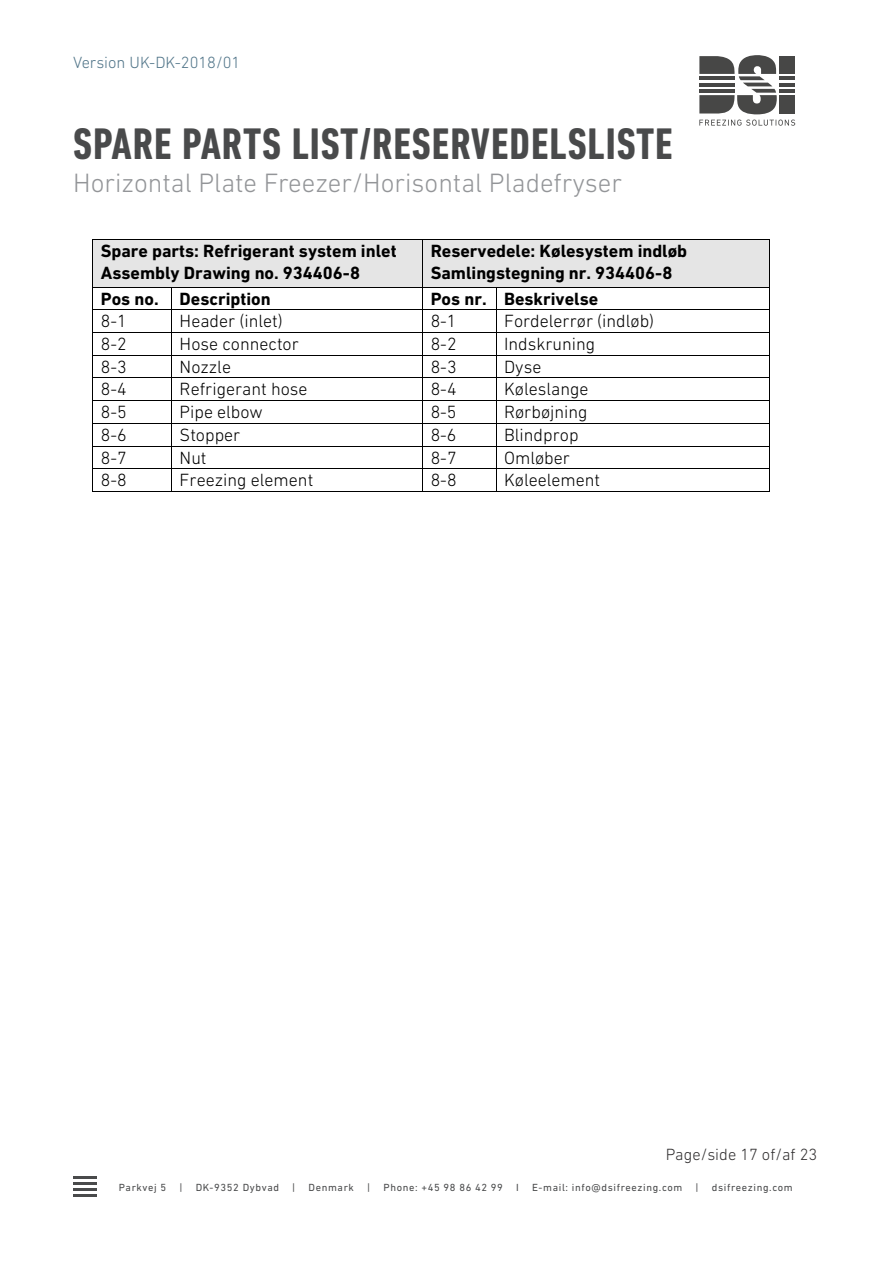
<style>
.page{position:relative;width:893px;height:1263px;background:#fff}
.page>*{position:absolute;margin:0;border:0;box-sizing:border-box;transform-origin:0 0}
.t1{font:700 condensed 45px "DIN Next LT Pro";letter-spacing:.02em;color:#494a4b}
.t2{font:300 27px "DIN Next LT Pro";color:#939598}
.t3{font:300 18px "DIN Next LT Pro";color:#000}
.t4{font:700 18px/21.9px "DIN Next LT Pro";color:#000}
.t5{font:700 18px "Calibri";letter-spacing:.005em;color:#000}
.t6{font:300 16.5px "DIN Next LT Pro";color:#517589}
.t7{font:300 16.5px "DIN Next LT Pro";color:#312f30}
.t8{font:10.5px "DIN Next LT Pro";letter-spacing:.06em;color:#494a4b}
</style>
<div class="page">
<div style="left:93px;top:240px;width:329px;height:47px;background:#e5e5e5"></div>
<div style="left:423px;top:240px;width:346px;height:47px;background:#e5e5e5"></div>
<hr style="left:93px;top:240px;width:329px;height:1px;background:#000">
<hr style="left:423px;top:240px;width:346px;height:1px;background:#000">
<hr style="left:92px;top:240px;width:1px;height:47px;background:#000">
<hr style="left:422px;top:240px;width:1px;height:47px;background:#000">
<hr style="left:769px;top:240px;width:1px;height:47px;background:#000">
<hr style="left:93px;top:287px;width:78px;height:1px;background:#000">
<hr style="left:172px;top:287px;width:250px;height:1px;background:#000">
<hr style="left:423px;top:287px;width:73px;height:1px;background:#000">
<hr style="left:496px;top:287px;width:273px;height:1px;background:#000">
<hr style="left:93px;top:309px;width:78px;height:1px;background:#000">
<hr style="left:172px;top:309px;width:250px;height:1px;background:#000">
<hr style="left:423px;top:309px;width:73px;height:1px;background:#000">
<hr style="left:496px;top:309px;width:273px;height:1px;background:#000">
<hr style="left:93px;top:332px;width:78px;height:1px;background:#000">
<hr style="left:172px;top:332px;width:250px;height:1px;background:#000">
<hr style="left:423px;top:332px;width:73px;height:1px;background:#000">
<hr style="left:496px;top:332px;width:273px;height:1px;background:#000">
<hr style="left:93px;top:355px;width:78px;height:1px;background:#000">
<hr style="left:172px;top:355px;width:250px;height:1px;background:#000">
<hr style="left:423px;top:355px;width:73px;height:1px;background:#000">
<hr style="left:496px;top:355px;width:273px;height:1px;background:#000">
<hr style="left:93px;top:378px;width:78px;height:1px;background:#000">
<hr style="left:172px;top:378px;width:250px;height:1px;background:#000">
<hr style="left:423px;top:378px;width:73px;height:1px;background:#000">
<hr style="left:496px;top:378px;width:273px;height:1px;background:#000">
<hr style="left:93px;top:400px;width:78px;height:1px;background:#000">
<hr style="left:172px;top:400px;width:250px;height:1px;background:#000">
<hr style="left:423px;top:400px;width:73px;height:1px;background:#000">
<hr style="left:496px;top:400px;width:273px;height:1px;background:#000">
<hr style="left:93px;top:423px;width:78px;height:1px;background:#000">
<hr style="left:172px;top:423px;width:250px;height:1px;background:#000">
<hr style="left:423px;top:423px;width:73px;height:1px;background:#000">
<hr style="left:496px;top:423px;width:273px;height:1px;background:#000">
<hr style="left:93px;top:446px;width:78px;height:1px;background:#000">
<hr style="left:172px;top:446px;width:250px;height:1px;background:#000">
<hr style="left:423px;top:446px;width:73px;height:1px;background:#000">
<hr style="left:496px;top:446px;width:273px;height:1px;background:#000">
<hr style="left:93px;top:468px;width:78px;height:1px;background:#000">
<hr style="left:172px;top:468px;width:250px;height:1px;background:#000">
<hr style="left:423px;top:468px;width:73px;height:1px;background:#000">
<hr style="left:496px;top:468px;width:273px;height:1px;background:#000">
<svg style="left:92px;top:287px;width:1px;height:205px"></svg>
<hr style="left:93px;top:491px;width:78px;height:1px;background:#000">
<svg style="left:171px;top:287px;width:1px;height:205px"></svg>
<hr style="left:172px;top:491px;width:250px;height:1px;background:#000">
<svg style="left:422px;top:287px;width:1px;height:205px"></svg>
<hr style="left:423px;top:491px;width:73px;height:1px;background:#000">
<svg style="left:496px;top:288px;width:1px;height:203px"></svg>
<hr style="left:496px;top:491px;width:273px;height:1px;background:#000">
<svg style="left:769px;top:287px;width:1px;height:205px"></svg>
<hr style="left:73px;top:1177px;width:24px;height:2px;background:#494a4b">
<hr style="left:73px;top:1183px;width:24px;height:2px;background:#494a4b">
<hr style="left:73px;top:1189px;width:24px;height:2px;background:#494a4b">
<hr style="left:73px;top:1194px;width:24px;height:3px;background:#494a4b">
<svg style="left:699px;top:120px;width:96px;height:6px"></svg>
<hr style="left:779px;top:89px;width:16px;height:4px;background:#474746">
<hr style="left:779px;top:83px;width:16px;height:3px;background:#474746">
<div style="left:779px;top:56px;width:16px;height:18px;background:#474746"></div>
<div style="left:779px;top:95px;width:16px;height:18px;background:#474746"></div>
<hr style="left:779px;top:76px;width:16px;height:4px;background:#474746">
<svg style="left:699px;top:55px;width:78px;height:59px"></svg>
<hr style="left:699px;top:89px;width:35px;height:4px;background:#474746">
<p class="t6" style="left:73px;top:53px;width:169px">Version UK-DK-2018/01</p>
<p class="t1" style="left:73px;top:119px;width:601px">SPARE PARTS LIST/RESERVEDELSLISTE</p>
<p class="t2" style="left:73px;top:167px;width:550px">Horizontal Plate Freezer/Horisontal Pladefryser</p>
<p class="t5" style="left:71px;top:133px;width:254px">Spare parts for Horizontal Freezer</p>
<p class="t4" style="left:101px;top:240px;width:297px">Spare parts: Refrigerant system inlet<br>Assembly Drawing no. 934406-8</p>
<p class="t4" style="left:431px;top:240px;width:258px">Reservedele: Kølesystem indløb<br>Samlingstegning nr. 934406-8</p>
<p class="t4" style="left:101px;top:287px;width:171px">Pos no. Description</p>
<p class="t4" style="left:431px;top:287px;width:169px">Pos nr. Beskrivelse</p>
<p class="t3" style="left:101px;top:311px;width:27px">8-1</p>
<p class="t3" style="left:180px;top:311px;width:105px">Header (inlet)</p>
<p class="t3" style="left:431px;top:311px;width:27px">8-1</p>
<p class="t3" style="left:504px;top:311px;width:152px">Fordelerrør (indløb)</p>
<p class="t3" style="left:101px;top:333px;width:27px">8-2</p>
<p class="t3" style="left:180px;top:333px;width:121px">Hose connector</p>
<p class="t3" style="left:431px;top:333px;width:27px">8-2</p>
<p class="t3" style="left:504px;top:333px;width:93px">Indskruning</p>
<p class="t3" style="left:101px;top:356px;width:27px">8-3</p>
<p class="t3" style="left:180px;top:356px;width:53px">Nozzle</p>
<p class="t3" style="left:431px;top:356px;width:27px">8-3</p>
<p class="t3" style="left:504px;top:356px;width:39px">Dyse</p>
<p class="t3" style="left:101px;top:379px;width:27px">8-4</p>
<p class="t3" style="left:180px;top:379px;width:129px">Refrigerant hose</p>
<p class="t3" style="left:431px;top:379px;width:27px">8-4</p>
<p class="t3" style="left:504px;top:379px;width:86px">Køleslange</p>
<p class="t3" style="left:101px;top:402px;width:27px">8-5</p>
<p class="t3" style="left:180px;top:402px;width:85px">Pipe elbow</p>
<p class="t3" style="left:431px;top:402px;width:27px">8-5</p>
<p class="t3" style="left:504px;top:402px;width:85px">Rørbøjning</p>
<p class="t3" style="left:101px;top:424px;width:27px">8-6</p>
<p class="t3" style="left:180px;top:424px;width:62px">Stopper</p>
<p class="t3" style="left:431px;top:424px;width:27px">8-6</p>
<p class="t3" style="left:504px;top:424px;width:76px">Blindprop</p>
<p class="t3" style="left:101px;top:447px;width:27px">8-7</p>
<p class="t3" style="left:180px;top:447px;width:28px">Nut</p>
<p class="t3" style="left:431px;top:447px;width:27px">8-7</p>
<p class="t3" style="left:504px;top:447px;width:67px">Omløber</p>
<p class="t3" style="left:101px;top:470px;width:27px">8-8</p>
<p class="t3" style="left:180px;top:470px;width:135px">Freezing element</p>
<p class="t3" style="left:431px;top:470px;width:27px">8-8</p>
<p class="t3" style="left:504px;top:470px;width:98px">Køleelement</p>
<p class="t7" style="left:666px;top:1144px;width:153px">Page/side 17 of/af 23</p>
<p class="t8" style="left:119px;top:1181px;width:49px">Parkvej 5</p>
<p class="t8" style="left:180px;top:1181px;width:5px">|</p>
<p class="t8" style="left:196px;top:1181px;width:85px">DK-9352 Dybvad</p>
<p class="t8" style="left:292px;top:1181px;width:5px">|</p>
<p class="t8" style="left:309px;top:1181px;width:47px">Denmark</p>
<p class="t8" style="left:367px;top:1181px;width:5px">|</p>
<p class="t8" style="left:383px;top:1181px;width:121px">Phone: +45 98 86 42 99</p>
<p class="t8" style="left:516px;top:1181px;width:4px">I</p>
<p class="t8" style="left:532px;top:1181px;width:152px">E-mail: info@dsifreezing.com</p>
<p class="t8" style="left:696px;top:1181px;width:5px">|</p>
<p class="t8" style="left:712px;top:1181px;width:82px">dsifreezing.com</p>
</div>
